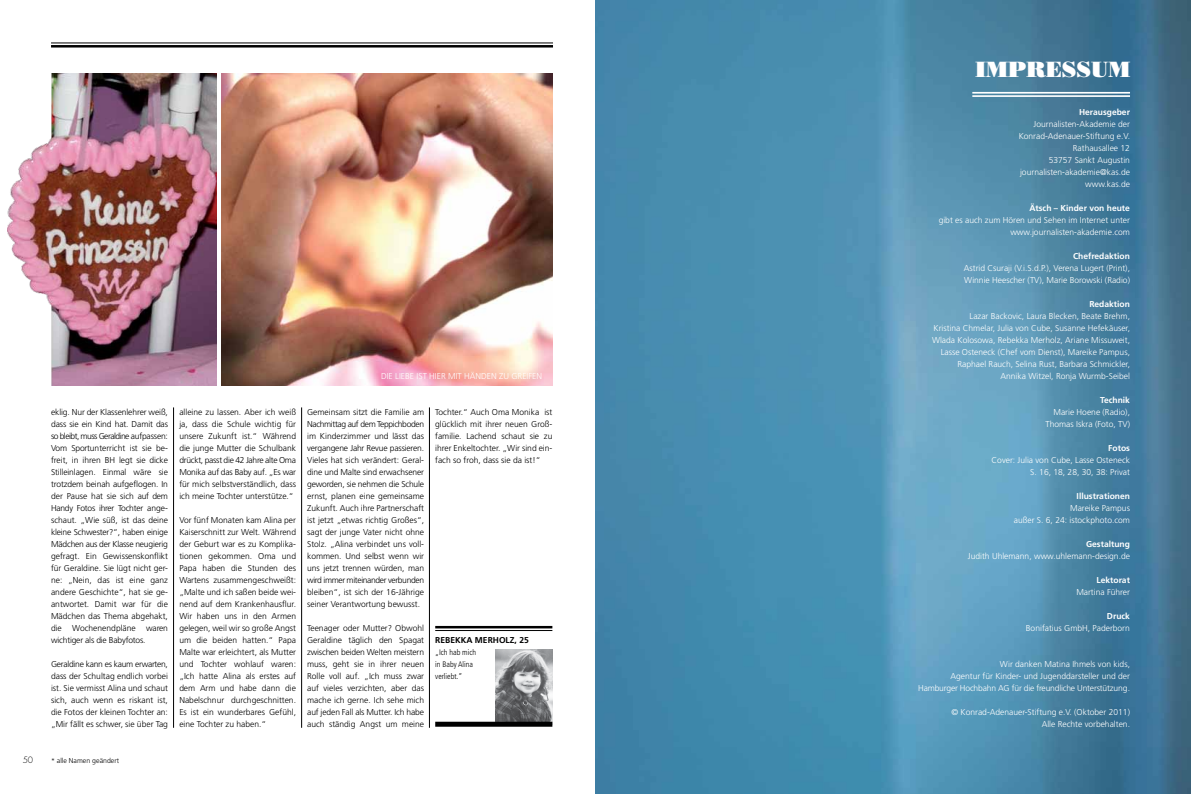
<style>
.page{position:relative;width:1191px;height:794px;background:#fff}
.page>*{position:absolute;margin:0;border:0;box-sizing:border-box;transform-origin:0 0}
.t1{font:22px "Bodoni Poster";color:#fff}
.t2{font:300 8.5px/12px "Frutiger";color:#000;text-align:justify}
.t3{font:300 8.5px/12px "Frutiger";color:#fff;text-align:right}
.t4{font:700 8.5px "Frutiger";color:#fff}
.t5{font:700 8.5px "Frutiger";color:#000}
.t6{font:300 8.5px "Futura";color:#000}
.t7{font:300 condensed 8px/12px "Frutiger";color:#000}
.t8{font:300 7px "Frutiger";color:#000}
</style>
<div class="page">
<img style="left:595px;top:0;width:596px;height:794px">
<img style="left:222px;top:74px;width:330px;height:312px">
<img style="left:495px;top:649px;width:57px;height:72px">
<div style="left:435px;top:721px;width:117px;height:5px;background:#000"></div>
<hr style="left:435px;top:626px;width:117px;height:2px;background:#000">
<hr style="left:435px;top:630px;width:117px;height:1px;background:#000">
<hr style="left:51px;top:43px;width:502px;height:1px;background:#000">
<hr style="left:51px;top:45px;width:502px;height:3px;background:#000">
<hr style="left:301px;top:407px;width:1px;height:321px;background:#000">
<hr style="left:173px;top:407px;width:1px;height:321px;background:#000">
<hr style="left:429px;top:407px;width:1px;height:321px;background:#000">
<img style="left:7px;top:74px;width:209px;height:312px">
<hr style="left:972px;top:92px;width:158px;height:2px;background:#fff">
<hr style="left:972px;top:95px;width:158px;height:2px;background:#fff">
<p class="t6" style="left:23px;top:754px;width:12px">50</p>
<p class="t3" style="left:381px;top:370px;width:163px">Die liebe ist hier mit händen zu g reifen</p>
<p class="t2" style="left:51px;top:406px;width:118px">eklig. Nur der Klassenlehrer weiß, dass sie ein Kind hat. Damit das so bleibt, muss Geraldine aufpassen:<br>Vom Sportunterricht ist sie be&shy;freit, in ihren BH legt sie dicke Stilleinlagen. Einmal wäre sie trotzdem beinah aufgeflogen. I n der Pause hat sie sich auf dem Handy Fotos ihrer Tochter ange&shy;schaut. „Wie süß, ist das deine kleine Schwester?“, haben einige Mädchen aus der Klasse neugierig gefragt. Ein Gewissenskonflikt für Geraldine. Sie lügt nicht ger&shy;ne: „Nein, das ist eine ganz andere Geschichte“, hat sie ge&shy;antwortet. Damit war für die Mädchen das Thema abgehakt, die Wochenendpläne waren wichtiger als die Babyfotos.</p>
<p class="t2" style="left:51px;top:658px;width:118px">Geraldine kann es kaum erwarten, dass der Schultag endlich vorbei ist. Sie vermisst Alina und schaut sich, auch wenn es riskant ist, die Fotos der kleinen Tochter an: „Mir fällt es schwer, sie über Tag</p>
<p class="t2" style="left:179px;top:406px;width:118px">alleine zu lassen. Aber ich weiß ja, dass die Schule wichtig für unsere Zukunft ist.“ Während die junge Mutter die Schulbank drückt, passt die 42 Jahre alte Oma Monika auf das Baby auf. „Es war für mich selbstverständlich, dass ich meine Tochter unterstütze.“</p>
<p class="t2" style="left:179px;top:514px;width:118px">Vor fünf Monaten kam Alina per Kaiserschnitt zur Welt. Während der Geburt war es zu Komplika&shy;tionen gekommen. Oma und Papa haben die Stunden des Wartens zusammengeschweißt: „Malte und ich saßen beide wei&shy;nend auf dem Krankenhausflur.<br>Wir haben uns in den Armen gelegen, weil wir so große Angst um die beiden hatten.“ Papa Malte war erleichtert, als Mutter und Tochter wohlauf waren: „Ich hatte Alina als erstes auf dem Arm und habe dann die Nabelschnur durchgeschnitten.<br>Es ist ein wunderbares Gefühl, eine Tochter zu haben.“</p>
<p class="t2" style="left:307px;top:406px;width:118px">Gemeinsam sitzt die Familie am Nachmittag auf dem Teppichboden im Kinderzimmer und lässt das vergangene Jahr Revue passieren.<br>Vieles hat sich verändert: Geral&shy;dine und Malte sind erwachsener geworden, sie nehmen die Schule ernst, planen eine gemeinsame Zukunft. Auch ihre Partnerschaft ist jetzt „etwas richtig Großes“, sagt der junge Vater nicht ohne Stolz. „Alina verbindet uns voll&shy;kommen. U nd selbst wenn wir uns jetzt trennen würden, man wird immer miteinander verbunden bleiben“, ist sich der 16-Jährige seiner Verantwortung bewusst.</p>
<p class="t2" style="left:307px;top:622px;width:118px">Teenager oder Mutter? Obwohl Geraldine täglich den Spagat zwischen beiden Welten meistern muss, geht sie in ihrer neuen Rolle voll auf. „Ich muss zwar auf vieles verzichten, aber das mache ich gerne. Ich sehe mich auf jeden Fall als Mutter. Ich habe auch ständig Angst um meine</p>
<p class="t2" style="left:435px;top:406px;width:119px">Tochter.“ Auch Oma Monika ist glücklich mit ihrer neuen Groß&shy;familie. Lachend schaut sie zu ihrer Enkeltochter. „Wir sind ein&shy;fach so froh, dass sie da ist!“</p>
<p class="t5" style="left:435px;top:635px;width:95px">Rebekka M erholz, 25</p>
<p class="t7" style="left:435px;top:646px;width:42px">„Ich hab mich in Baby Alina verliebt.“</p>
<p class="t8" style="left:51px;top:756px;width:70px">* alle Namen geändert</p>
<h1 class="t1" style="left:975px;top:56px;width:87px">IMPRESS</h1>
<h1 class="t1" style="left:1091px;top:56px;width:41px">UM</h1>
<p class="t4" style="left:1079px;top:107px;width:53px">Herausgeber</p>
<p class="t3" style="left:1018px;top:118px;width:113px">Journalisten-Akademie der<br>Konrad-Adenauer-Stiftung e.V.<br>Rathausallee 12<br>53757 Sankt Augustin journalisten-akademie@kas.de www.kas.de</p>
<p class="t4" style="left:1029px;top:203px;width:102px">Ätsch – Kinder von heute</p>
<p class="t3" style="left:938px;top:214px;width:193px">gibt es auch zum Hören und Sehen im Internet unter www.journalisten-akademie.com</p>
<p class="t4" style="left:1073px;top:251px;width:59px">Chefredaktion</p>
<p class="t3" style="left:964px;top:262px;width:168px;text-align:left">Astrid Csuraji (V.i.S.d.P.), Verena Lugert (Print),<br>Winnie Heescher (TV), Marie Borowski (Radio)</p>
<p class="t4" style="left:1089px;top:299px;width:42px">Redaktion</p>
<p class="t3" style="left:932px;top:310px;width:199px">Lazar Backovic, Laura Blecken, Beate Brehm,<br>Kristina C hmelar, Julia von C ube, Susanne Hefekäuser, Wlada Kolosowa, Rebekka Merholz, Ariane Missuweit, Lasse Osteneck (C hef vom Dienst), Mareike Pampus, Raphael Rauch, Selina Rust, Barbara Schmickler, Annika Witzel, Ronja Wurmb-Seibel</p>
<p class="t4" style="left:1100px;top:395px;width:31px">Technik</p>
<p class="t3" style="left:1045px;top:406px;width:86px">Marie Hoene (Radio),<br>Thomas Iskra (Foto, TV)</p>
<p class="t4" style="left:1108px;top:443px;width:23px">Fotos</p>
<p class="t3" style="left:991px;top:454px;width:140px">Cover: Julia von C ube, Lasse Osteneck<br>S. 16, 18, 28, 30, 38: Privat</p>
<p class="t4" style="left:1076px;top:491px;width:55px">Illustrationen</p>
<p class="t3" style="left:1013px;top:502px;width:118px">Mareike Pampus<br>außer S. 6, 24: istockphoto.com</p>
<p class="t4" style="left:1086px;top:539px;width:45px">Gestaltung</p>
<p class="t3" style="left:968px;top:550px;width:164px">Judith U hlemann, www.uhlemann-design.de</p>
<p class="t4" style="left:1096px;top:575px;width:35px">Lektorat</p>
<p class="t3" style="left:1076px;top:586px;width:55px">Martina Führer</p>
<p class="t4" style="left:1106px;top:611px;width:25px">Druck</p>
<p class="t3" style="left:1026px;top:622px;width:106px">Bonifatius GmbH, Paderborn</p>
<p class="t3" style="left:918px;top:658px;width:213px">Wir danken Matina Ihmels von kids,<br>Agentur für Kinder- und Jugenddarsteller und der<br>Hamburger Hochbahn AG für die freundliche U nterstützung.</p>
<p class="t3" style="left:951px;top:706px;width:180px">© Konrad-Adenauer-Stiftung e.V. (Oktober 2011)<br>Alle Rechte vorbehalten.</p>
</div>
